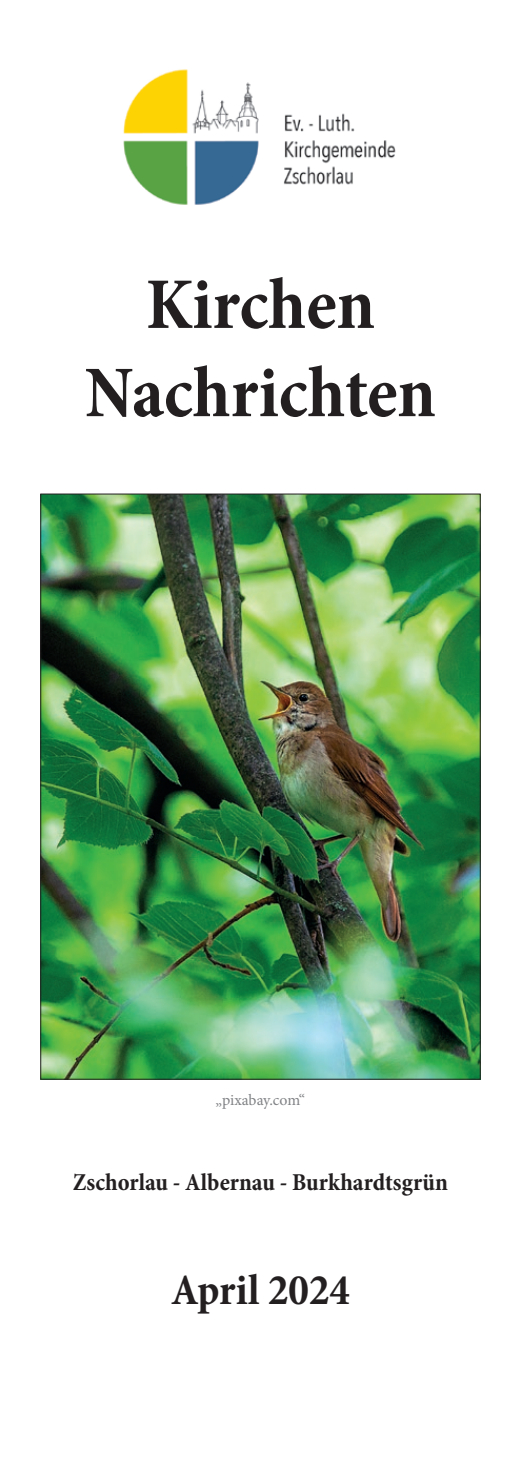
<style>
.page{position:relative;width:521px;height:1474px;background:#fff}
.page>*{position:absolute;margin:0;border:0;box-sizing:border-box;transform-origin:0 0}
.t1{font:700 condensed 73.5px/88.2px "Minion Pro";color:#231f20;text-align:center}
.t2{font:700 condensed 43.75px "Minion Pro";color:#231f20}
.t3{font:700 condensed 24.5px "Minion Pro";color:#231f20}
.t4{font:15.75px "Minion Pro";letter-spacing:-.005em;color:#808285}
</style>
<div class="page">
<img style="left:123px;top:69px;width:273px;height:136px">
<img style="left:43px;top:496px;width:435px;height:581px">
<p class="t1" style="left:85px;top:260px;width:352px">Kirchen<br>Nachrichten</p>
<p class="t4" style="left:215px;top:1089px;width:91px">„pixabay.com“</p>
<p class="t3" style="left:73px;top:1164px;width:377px">Zschorlau - Albernau - Burkhardtsgrün</p>
<p class="t2" style="left:171px;top:1259px;width:180px">April 2024</p>
</div>
